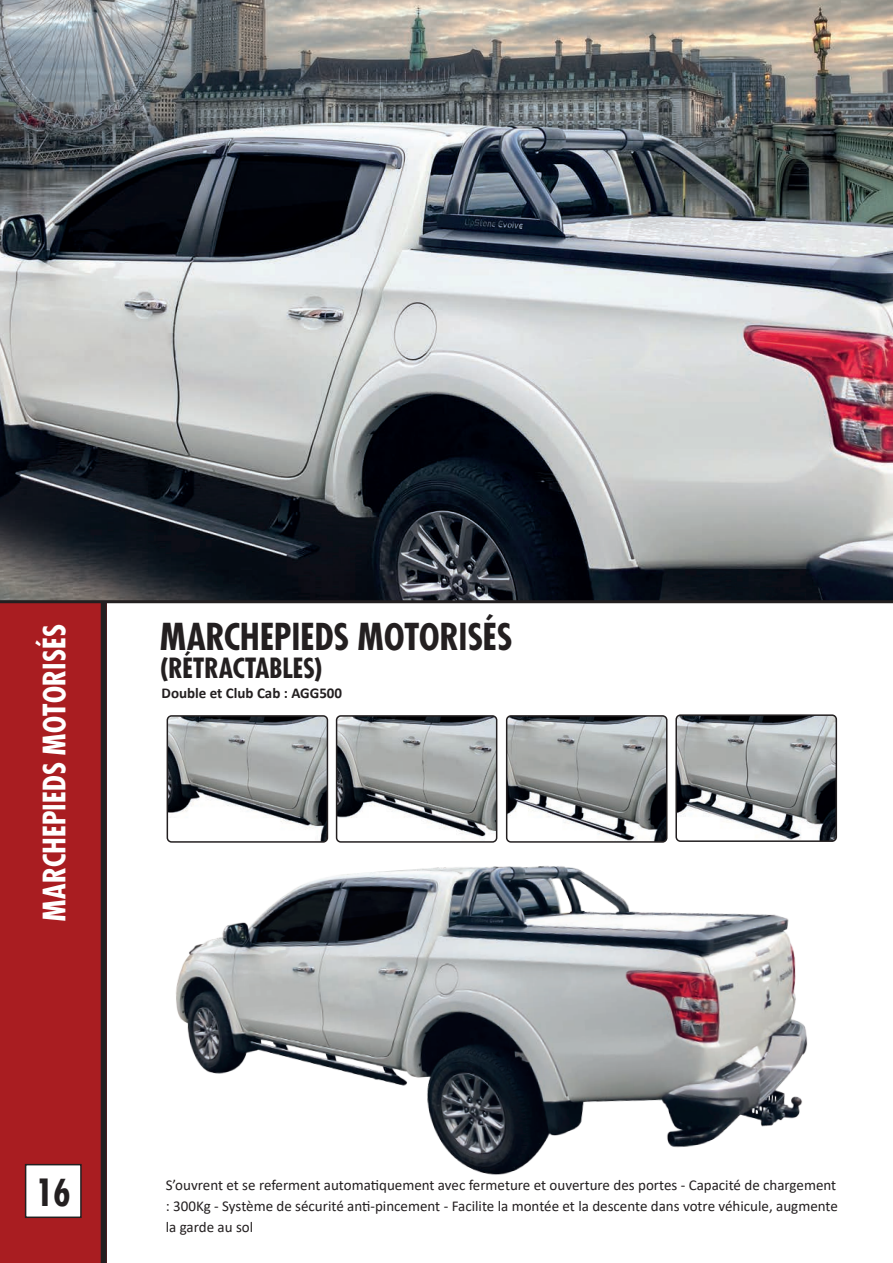
<style>
.page{position:relative;width:893px;height:1263px;background:#fff}
.page>*{position:absolute;margin:0;border:0;box-sizing:border-box;transform-origin:0 0}
.t1{font:700 condensed 36px "Futura";letter-spacing:-.005em;color:#231f20}
.t2{font:700 condensed 30px "Futura";color:#fff}
.t3{font:700 condensed 27px "Futura";color:#231f20}
.t4{font:15px/21px "Calibri";color:#231f20;text-align:justify}
.t5{font:700 15px "Calibri";color:#231f20}
</style>
<div class="page">
<div style="left:0;top:578px;width:106px;height:685px;background:#a91d21"></div>
<div style="left:101px;top:591px;width:6px;height:672px;background:#231f20"></div>
<img style="left:678px;top:717px;width:156px;height:122px">
<div style="left:675px;top:714px;width:162px;height:128px;border:2px solid #231f20;border-radius:4px"></div>
<img style="left:509px;top:716px;width:158px;height:124px">
<div style="left:506px;top:715px;width:161px;height:128px;border:2px solid #231f20;border-radius:4px"></div>
<img style="left:339px;top:718px;width:155px;height:121px">
<div style="left:336px;top:715px;width:161px;height:128px;border:2px solid #231f20;border-radius:4px"></div>
<img style="left:170px;top:718px;width:155px;height:122px">
<div style="left:167px;top:715px;width:161px;height:128px;border:2px solid #231f20;border-radius:4px"></div>
<img style="left:168px;top:841px;width:667px;height:334px">
<img style="left:0;top:0;width:893px;height:600px">
<hr style="left:0;top:600px;width:893px;height:3px;background:#231f20">
<div style="left:26px;top:1165px;width:55px;height:52px;background:#fff"></div>
<div style="left:25px;top:1164px;width:57px;height:54px;border:2px solid #231f20"></div>
<p class="t2" style="left:35px;top:920px;width:298px;rotate:-90deg">MARCHEPIEDS MOTORISÉS</p>
<p class="t1" style="left:161px;top:613px;width:354px">MARCHEPIEDS MOTORISÉS</p>
<p class="t3" style="left:161px;top:651px;width:164px">(RÉTRACTABLES)</p>
<p class="t5" style="left:162px;top:683px;width:182px">Double et Club Cab : AGG500</p>
<p class="t1" style="left:36px;top:1169px;width:37px">16</p>
<p class="t4" style="left:166px;top:1174px;width:673px">S’ouvrent et se referment automatiquement avec fermeture et ouverture des portes - Capacité de chargement : 300Kg - Système de sécurité anti-pincement - Facilite la montée et la descente dans votre véhicule, augmente la garde au sol</p>
</div>
